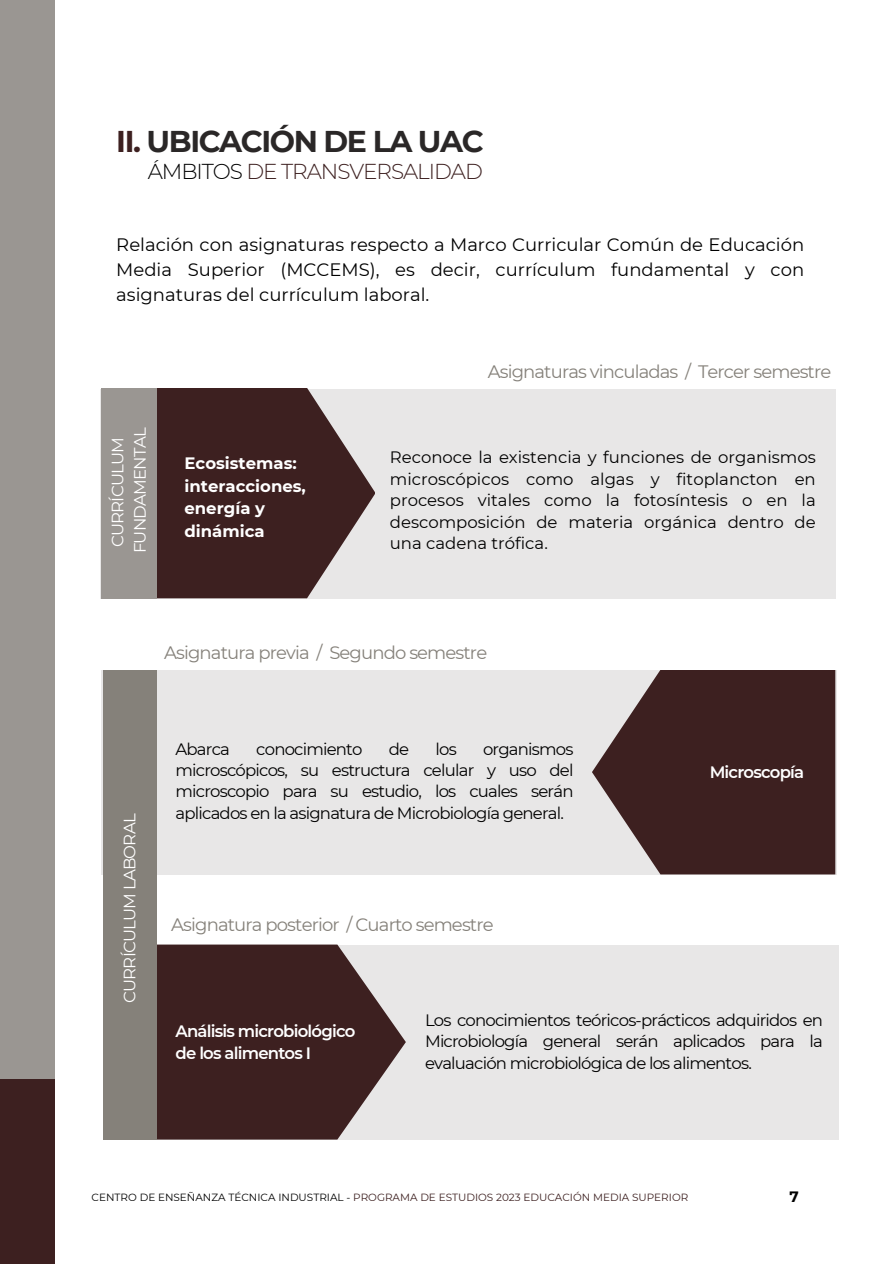
<style>
.page{position:relative;width:894px;height:1264px;background:#fff}
.page>*{position:absolute;margin:0;border:0;box-sizing:border-box;transform-origin:0 0}
.t1{font:700 30px "Montserrat";letter-spacing:-.05em;color:#2a2727}
.t2{font:300 21.45px "Montserrat";letter-spacing:-.05em;color:#3d2020}
.t3{font:18px/24.8px "Montserrat";color:#000;text-align:justify}
.t4{font:18px "Montserrat";letter-spacing:-.05em;color:#85817a}
.t5{font:16.5px/21.3px "Montserrat";letter-spacing:-.05em;color:#000;text-align:justify}
.t6{font:600 16.5px/22.5px "Montserrat";letter-spacing:-.05em;color:#fff}
.t7{font:700 16.5px/22.5px "Montserrat";color:#fff}
.t8{font:16.5px/22.5px "Montserrat";letter-spacing:-.05em;color:#fff;text-align:center}
.t9{font:700 15px "Montserrat";color:#000}
.t10{font:10.5px "Montserrat";color:#3d2020}
.s1{color:#3d2020}
.s2{color:#000}
</style>
<div class="page">
<div style="left:0;top:0;width:55px;height:1078px;background:#9a9692"></div>
<div style="left:100px;top:389px;width:735px;height:209px;background:#e8e7e7"></div>
<div style="left:0;top:1078px;width:55px;height:185px;background:#3d2020"></div>
<svg style="left:156px;top:388px;width:219px;height:210px;fill:#3d2020"></svg>
<div style="left:101px;top:388px;width:55px;height:210px;background:#9a9692"></div>
<div style="left:101px;top:669px;width:735px;height:205px;background:#e8e7e7"></div>
<div style="left:103px;top:945px;width:735px;height:194px;background:#e8e7e7"></div>
<svg style="left:156px;top:944px;width:250px;height:195px;background:#553c3c"></svg>
<div style="left:103px;top:669px;width:53px;height:470px;background:#85817a"></div>
<svg style="left:592px;top:669px;width:243px;height:205px;background:#563d3d"></svg>
<h5 class="t1" style="left:116px;top:123px;width:369px"><span class="s1">II.</span> UBICACIÓN DE LA UAC</h5>
<h3 class="t2" style="left:148px;top:159px;width:336px"><span class="s2">ÁMBITOS</span> DE TRANSVERSALIDAD</h3>
<h1 class="t3" style="left:116px;top:232px;width:689px">Relación con asignaturas respecto a Marco Curricular Común de Educación Media Superior (MCCEMS), es decir, currículum fundamental y con asignaturas del currículum laboral.</h1>
<h4 class="t8" style="left:106px;top:553px;width:127px;rotate:-90deg">CURRÍCULUM<br>FUNDAMENTAL</h4>
<h5 class="t7" style="left:184px;top:452px;width:123px">Ecosistemas: interacciones, energía y dinámica</h5>
<h5 class="t4" style="left:487px;top:360px;width:345px">Asignaturas vinculadas / Tercer semestre</h5>
<h2 class="t5" style="left:390px;top:447px;width:427px">Reconoce la existencia y funciones de organismos microscópicos como algas y fitoplancton en procesos vitales como la fotosíntesis o en la descomposición de materia orgánica dentro de una cadena trófica.</h2>
<p class="t4" style="left:164px;top:642px;width:324px">Asignatura previa / Segundo semestre</p>
<h5 class="t8" style="left:118px;top:1003px;width:191px;rotate:-90deg">CURRÍCULUM LABORAL</h5>
<h5 class="t5" style="left:175px;top:738px;width:56px">Abarca</h5>
<h5 class="t5" style="left:256px;top:738px;width:108px">conocimiento</h5>
<h5 class="t5" style="left:389px;top:738px;width:22px">de</h5>
<h5 class="t5" style="left:435px;top:738px;width:23px">los</h5>
<h5 class="t5" style="left:175px;top:738px;width:399px;text-indent:307px">organismos microscópicos, su estructura celular y uso del microscopio para su estudio, los cuales serán aplicados en la asignatura de Microbiología general.</h5>
<p class="t4" style="left:171px;top:914px;width:324px">Asignatura posterior / Cuarto semestre</p>
<h4 class="t6" style="left:709px;top:760px;width:96px">Microscopía</h4>
<h4 class="t6" style="left:175px;top:1019px;width:181px">Análisis microbiológico de los alimentos I</h4>
<h3 class="t5" style="left:425px;top:1009px;width:399px">Los conocimientos teóricos-prácticos adquiridos en Microbiología general serán aplicados para la evaluación microbiológica de los alimentos.</h3>
<h5 class="t10" style="left:92px;top:1191px;width:598px"><span class="s2">CENTRO DE ENSEÑANZA TÉCNICA INDUSTRIAL -</span> PROGRAMA DE ESTUDIOS 2023 EDUCACIÓN MEDIA SUPERIOR</h5>
<h5 class="t9" style="left:789px;top:1187px;width:11px">7</h5>
</div>
